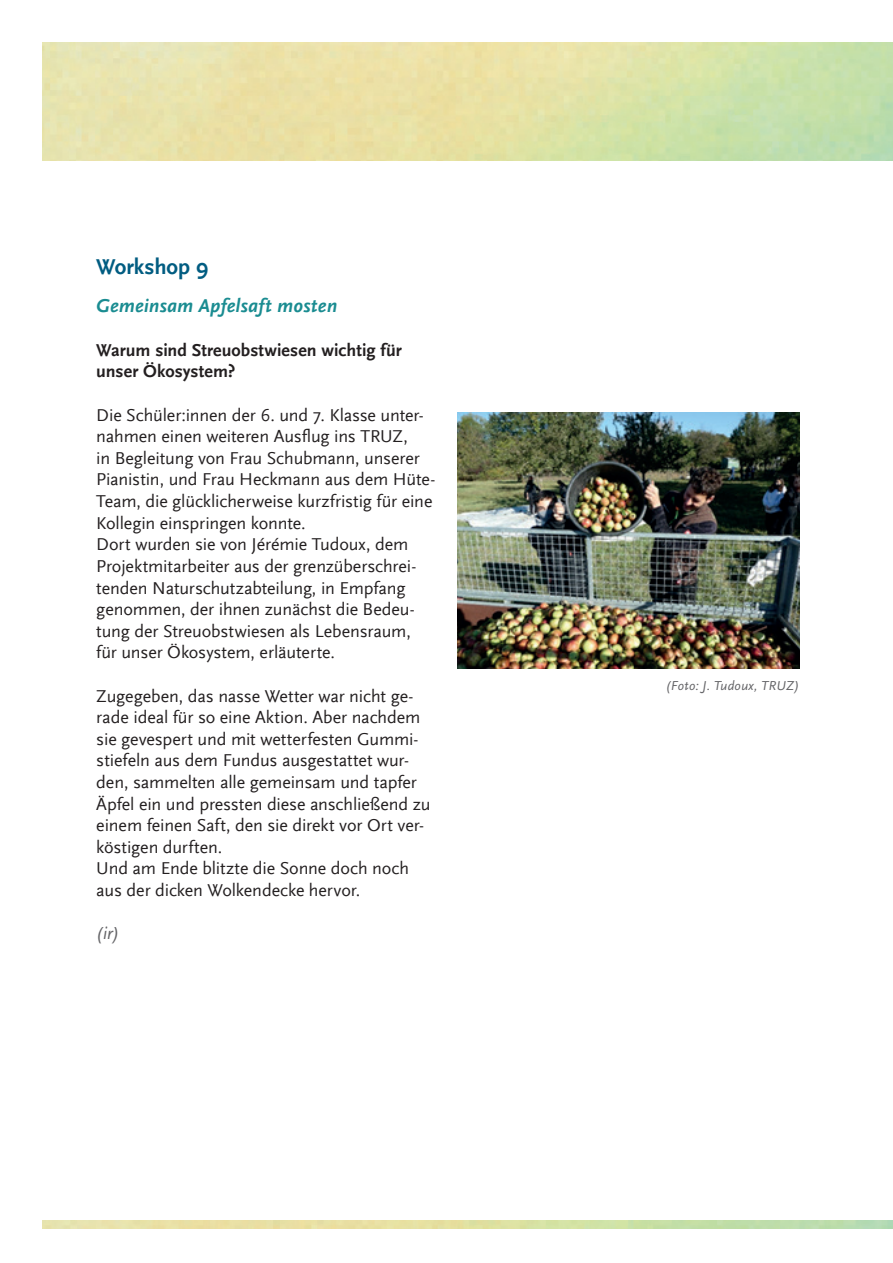
<style>
.page{position:relative;width:893px;height:1263px;background:#fff}
.page>*{position:absolute;margin:0;border:0;box-sizing:border-box;transform-origin:0 0}
.t1{font:700 22.5px "Scala Sans OT";color:#015c81}
.t2{font:italic 700 19.5px "Scala Sans OT";letter-spacing:.01em;color:#1a8c91}
.t3{font:18px/21.6px "Scala Sans OT";letter-spacing:-.005em;color:#231f20}
.t4{font:700 18px/21.6px "Scala Sans OT";color:#231f20}
.t5{font:italic 18px "Scala Sans Pro";color:#636366}
.t6{font:italic 13.5px "Scala Sans Pro";letter-spacing:.015em;color:#636366}
</style>
<div class="page">
<img style="left:457px;top:412px;width:342px;height:257px">
<p class="t1" style="left:96px;top:254px;width:113px">Workshop 9</p>
<p class="t2" style="left:96px;top:295px;width:242px">Gemeinsam Apfelsaft mosten</p>
<p class="t4" style="left:96px;top:339px;width:307px">Warum sind Streuobstwiesen wichtig für unser Ökosystem?</p>
<p class="t3" style="left:96px;top:404px;width:341px">Die Schüler:innen der 6. und 7. Klasse unter&shy;nahmen einen weiteren Ausflug ins TRUZ,<br>in Begleitung von Frau Schubmann, unserer Pianistin, und Frau Heckmann aus dem Hüte-Team, die glücklicherweise kurzfristig für eine Kollegin einspringen konnte.<br>Dort wurden sie von Jérémie Tudoux, dem Projektmitarbeiter aus der grenzüberschrei&shy;tenden Naturschutzabteilung, in Empfang genommen, der ihnen zunächst die Bedeu&shy;tung der Streuobstwiesen als Lebensraum, für unser Ökosystem, erläuterte.</p>
<p class="t3" style="left:96px;top:685px;width:336px">Zugegeben, das nasse Wetter war nicht ge&shy;rade ideal für so eine Aktion. Aber nachdem sie gevespert und mit wetterfesten Gummi&shy;stiefeln aus dem Fundus ausgestattet wur&shy;den, sammelten alle gemeinsam und tapfer Äpfel ein und pressten diese anschließend zu einem feinen Saft, den sie direkt vor Ort ver&shy;köstigen durften.<br>Und am Ende blitzte die Sonne doch noch aus der dicken Wolkendecke hervor.</p>
<p class="t5" style="left:96px;top:923px;width:25px">(ir)</p>
<p class="t6" style="left:666px;top:678px;width:135px">(Foto: J. Tudoux, TRUZ)</p>
</div>
